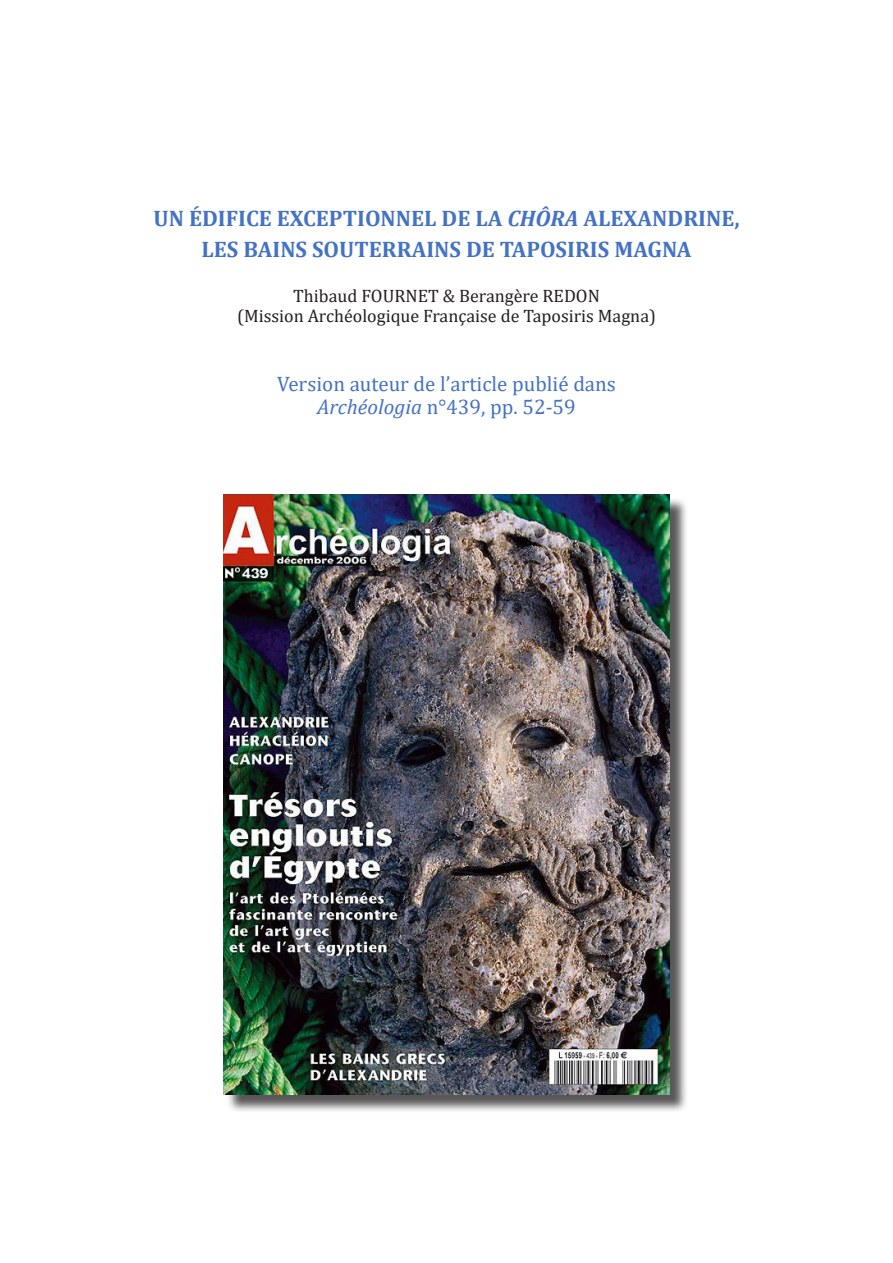
<style>
.page{position:relative;width:893px;height:1263px;background:#fff}
.page>*{position:absolute;margin:0;border:0;box-sizing:border-box;transform-origin:0 0}
.t1{font:700 22.5px "Cambria";color:#4472c4}
.t2{font:21px "Cambria";color:#4472c4}
.t3{font:18px "Cambria";color:#231f20}
.s1{font-style:italic}
</style>
<div class="page">
<div style="left:226px;top:497px;width:462px;height:616px;background:#231f20;opacity:.75"></div>
<img style="left:224px;top:495px;width:445px;height:599px">
<p class="t1" style="left:154px;top:202px;width:587px">UN ÉDIFICE EXCEPTIONNEL DE LA <span class="s1">CHÔRA</span> ALEXANDRINE,</p>
<p class="t1" style="left:202px;top:234px;width:492px">LES BAINS SOUTERRAINS DE TAPOSIRIS MAGNA</p>
<p class="t3" style="left:293px;top:285px;width:308px">Thibaud FOURNET &amp; Berangère REDON</p>
<p class="t3" style="left:237px;top:305px;width:420px">(Mission Archéologique Française de Taposiris Magna(</p>
<p class="t2" style="left:277px;top:372px;width:340px">Version auteur de ’l article publié dans</p>
<p class="t2" style="left:317px;top:395px;width:260px"><span class="s1">Archéologia</span> n°439, pp. 52-59</p>
</div>
